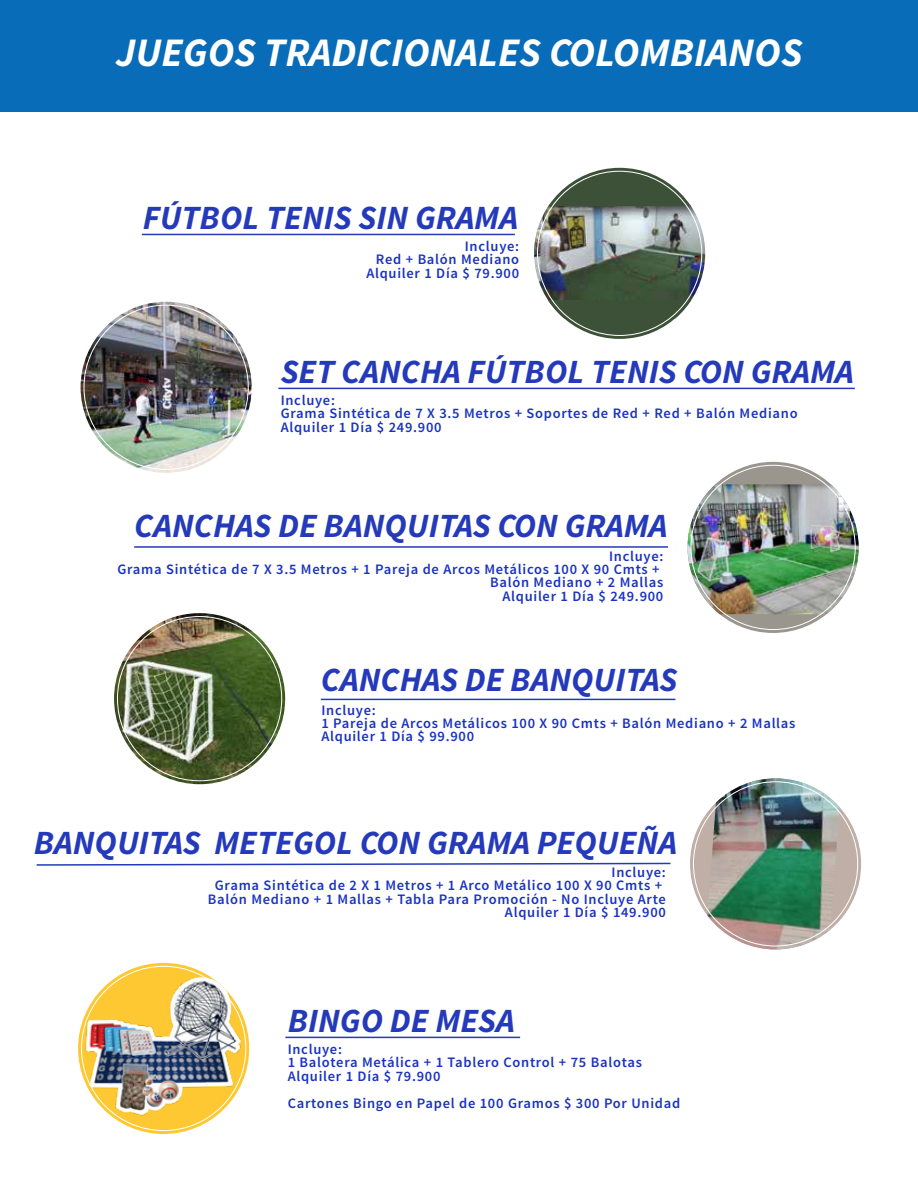
<style>
.page{position:relative;width:918px;height:1188px;background:#fff}
.page>*{position:absolute;margin:0;border:0;box-sizing:border-box;transform-origin:0 0}
.t1{font:italic 700 40.5px "Source Sans Pro";color:#fff}
.t2{font:italic 700 33.9px "Source Sans Pro";color:#243aba}
.t3{font:600 14.55px/13.4px "Source Sans Pro";letter-spacing:.05em;color:#1a32c1}
</style>
<div class="page">
<img style="left:81px;top:302px;width:171px;height:171px;border-radius:86px">
<hr style="left:278px;top:388px;width:577px;height:1px;background:#243aba">
<svg style="left:688px;top:462px;width:171px;height:171px;background:#a19d95"></svg>
<img style="left:688px;top:484px;width:171px;height:130px">
<hr style="left:134px;top:546px;width:534px;height:2px;background:#243aba">
<div style="left:0;top:0;width:918px;height:112px;background:#096cb9"></div>
<img style="left:114px;top:613px;width:171px;height:171px;border-radius:86px">
<hr style="left:321px;top:699px;width:354px;height:1px;background:#243aba">
<hr style="left:142px;top:234px;width:373px;height:1px;background:#243aba">
<img style="left:534px;top:206px;width:171px;height:95px">
<svg style="left:548px;top:301px;width:143px;height:38px;fill:#3d5139"></svg>
<svg style="left:548px;top:168px;width:143px;height:38px;fill:#3d5139"></svg>
<div style="left:690px;top:778px;width:171px;height:171px;background:#bfafa6;border-radius:86px"></div>
<img style="left:707px;top:778px;width:133px;height:171px">
<svg style="left:36px;top:862px;width:635px;height:4px"></svg>
<svg style="left:78px;top:963px;width:171px;height:171px"></svg>
<img style="left:82px;top:964px;width:164px;height:160px">
<hr style="left:285px;top:1037px;width:235px;height:1px;background:#243aba">
<h1 class="t1" style="left:116px;top:27px;width:688px">JUEGOS TRADICIONALES COLOMBIANOS</h1>
<h2 class="t2" style="left:143px;top:196px;width:377px">FÚTBOL TENIS SIN GRAMA</h2>
<p class="t3" style="left:366px;top:240px;width:154px;text-align:right">Incluye:<br>Red + Balón Mediano<br>Alquiler 1 Día $ 79.900</p>
<h2 class="t2" style="left:281px;top:350px;width:575px">SET CANCHA FÚTBOL TENIS CON GRAMA</h2>
<p class="t3" style="left:281px;top:394px;width:518px">Incluye:<br>Grama Sintética de 7 X 3.5 Metros + Soportes de Red + Red + Balón Mediano<br>Alquiler 1 Día $ 249.900</p>
<h2 class="t2" style="left:134px;top:505px;width:535px">CANCHAS DE BANQUITAS CON GRAMA</h2>
<p class="t3" style="left:117px;top:550px;width:547px;text-align:right">Incluye:<br>Grama Sintética de 7 X 3.5 Metros + 1 Pareja de Arcos Metálicos 100 X 90 Cmts +<br>Balón Mediano + 2 Mallas<br>Alquiler 1 Día $ 249.900</p>
<h2 class="t2" style="left:321px;top:658px;width:358px">CANCHAS DE BANQUITAS</h2>
<p class="t3" style="left:321px;top:704px;width:476px">Incluye:<br>1 Pareja de Arcos Metálicos 100 X 90 Cmts + Balón Mediano + 2 Mallas<br>Alquiler 1 Día $ 99.900</p>
<h2 class="t2" style="left:34px;top:821px;width:645px">BANQUITAS METEGOL CON GRAMA PEQUEÑA</h2>
<p class="t3" style="left:208px;top:866px;width:460px;text-align:right">Incluye:<br>Grama Sintética de 2 X 1 Metros + 1 Arco Metálico 100 X 90 Cmts + Balón Mediano + 1 Mallas + Tabla Para Promoción - No Incluye Arte Alquiler 1 Día $ 149.900</p>
<h2 class="t2" style="left:288px;top:999px;width:229px">BINGO DE MESA</h2>
<p class="t3" style="left:288px;top:1043px;width:356px">Incluye:<br>1 Balotera Metálica + 1 Tablero Control + 75 Balotas<br>Alquiler 1 Día $ 79.900</p>
<p class="t3" style="left:288px;top:1097px;width:394px">Cartones Bingo en Papel de 100 Gramos $ 300 Por Unidad</p>
</div>
